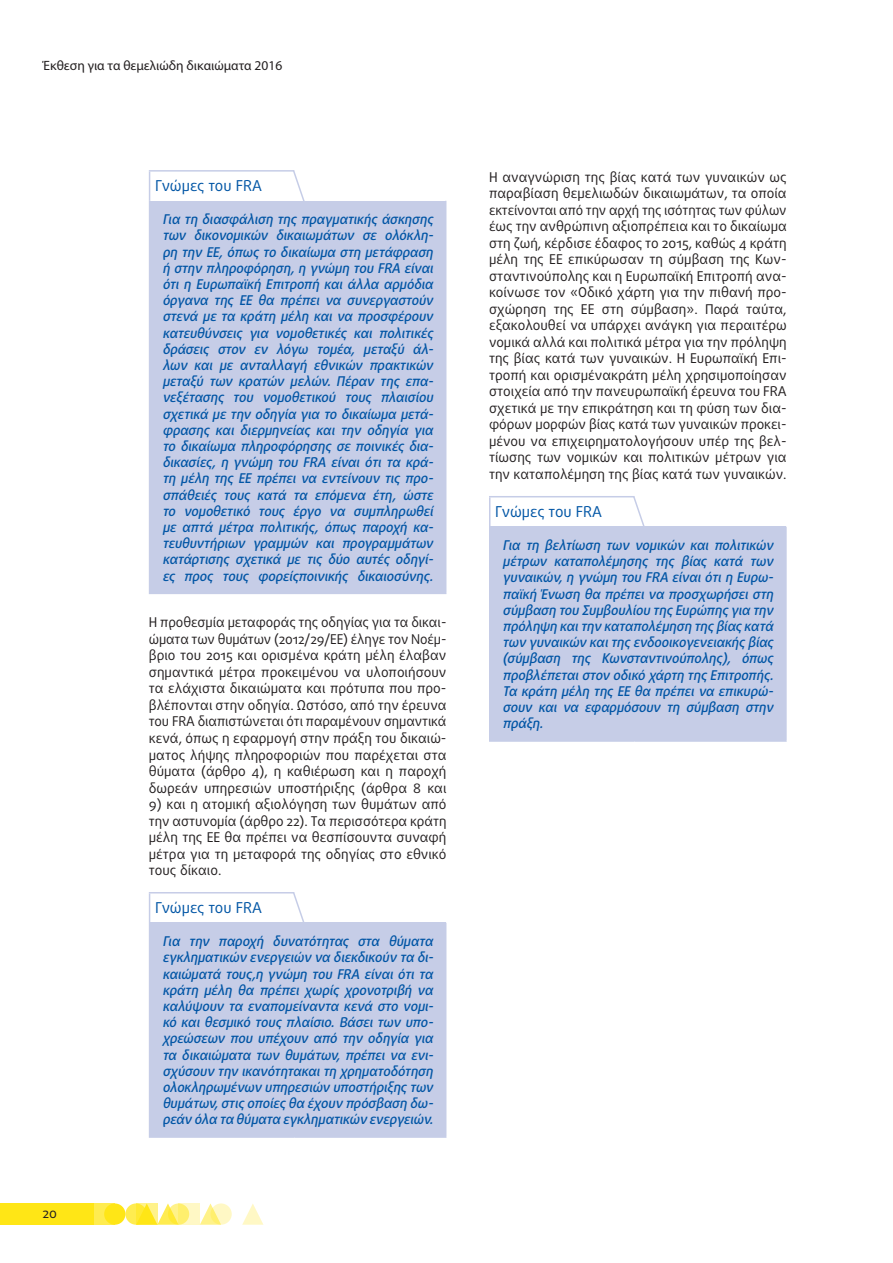
<style>
.page{position:relative;width:893px;height:1263px;background:#fff}
.page>*{position:absolute;margin:0;border:0;box-sizing:border-box;transform-origin:0 0}
.opinion_header{font:15px "Daxline Pro";color:#0155a5}
.opinion_text{font:italic 500 13.5px/16.2px "Daxline Pro";color:#0155a5;text-align:justify}
.body_text{font:13.5px/16.5px "Daxline Pro";color:#231f20;text-align:justify}
.t1{font:13.5px "Myriad Pro";color:#231f20}
</style>
<div class="page">
<svg style="left:125px;top:1203px;width:22px;height:22px"></svg>
<div style="left:94px;top:1203px;width:21px;height:22px;background:#ffec50"></div>
<div style="left:0;top:1203px;width:94px;height:22px;background:#ffe616"></div>
<svg style="left:200px;top:1203px;width:18px;height:22px"></svg>
<svg style="left:242px;top:1204px;width:21px;height:21px"></svg>
<div style="left:104px;top:1203px;width:21px;height:22px;background:#ffe616;border-radius:50%"></div>
<svg style="left:157px;top:1203px;width:18px;height:22px"></svg>
<svg style="left:168px;top:1203px;width:21px;height:22px"></svg>
<svg style="left:210px;top:1203px;width:22px;height:22px"></svg>
<svg style="left:136px;top:1203px;width:21px;height:22px"></svg>
<svg style="left:179px;top:1203px;width:21px;height:22px"></svg>
<div style="left:150px;top:201px;width:296px;height:392px;background:#c6cde7"></div>
<hr style="left:149px;top:201px;width:1px;height:392px;background:#c6cde7">
<hr style="left:149px;top:593px;width:145px;height:1px;background:#c6cde7">
<hr style="left:294px;top:593px;width:152px;height:1px;background:#c6cde7">
<hr style="left:149px;top:170px;width:145px;height:2px;background:#c6cde7">
<svg style="left:149px;top:172px;width:1px;height:29px"></svg>
<div style="left:150px;top:923px;width:296px;height:214px;background:#c6cde7"></div>
<hr style="left:149px;top:923px;width:1px;height:213px;background:#c6cde7">
<hr style="left:149px;top:1136px;width:145px;height:2px;background:#c6cde7">
<hr style="left:294px;top:1136px;width:152px;height:2px;background:#c6cde7">
<hr style="left:149px;top:892px;width:145px;height:1px;background:#c6cde7">
<hr style="left:149px;top:893px;width:1px;height:30px;background:#c6cde7">
<div style="left:490px;top:527px;width:296px;height:214px;background:#c6cde7"></div>
<hr style="left:785px;top:527px;width:2px;height:213px;background:#c6cde7">
<hr style="left:489px;top:527px;width:1px;height:213px;background:#c6cde7">
<hr style="left:489px;top:740px;width:145px;height:2px;background:#c6cde7">
<hr style="left:634px;top:740px;width:153px;height:2px;background:#c6cde7">
<hr style="left:489px;top:496px;width:145px;height:1px;background:#c6cde7">
<hr style="left:489px;top:497px;width:1px;height:30px;background:#c6cde7">
<svg style="left:292px;top:170px;width:13px;height:31px"></svg>
<svg style="left:292px;top:892px;width:14px;height:31px"></svg>
<svg style="left:632px;top:496px;width:14px;height:31px"></svg>
<p class="t1" style="left:43px;top:57px;width:241px">Έκθεση για τα θεμελιώδη δικαιώματα 2016</p>
<p class="body_text" style="left:43px;top:1205px;width:16px">20</p>
<p class="opinion_header" style="left:155px;top:176px;width:108px">Γνώμες του FRA</p>
<p class="opinion_text" style="left:162px;top:211px;width:275px">Για τη διασφάλιση της πραγματικής άσκησης των δικονομικών δικαιωμάτων σε ολόκλη&shy;ρη την ΕΕ, όπως το δικαίωμα στη μετάφραση ή στην πληροφόρηση, η γνώμη του FRA είναι ότι η Ευρωπαϊκή Επιτροπή και άλλα αρμόδια όργανα της ΕΕ θα πρέπει να συνεργαστούν στενά με τα κράτη μέλη και να προσφέρουν κατευθύνσεις για νομοθετικές και πολιτικές δράσεις στον εν λόγω τομέα, μεταξύ άλ&shy;λων και με ανταλλαγή εθνικών πρακτικών μεταξύ των κρατών μελών. Πέραν της επα&shy;νεξέτασης του νομοθετικού τους πλαισίου σχετικά με την οδηγία για το δικαίωμα μετά&shy;φρασης και διερμηνείας και την οδηγία για το δικαίωμα πληροφόρησης σε ποινικές δια&shy;δικασίες, η γνώμη του FRA είναι ότι τα κρά&shy;τη μέλη της ΕΕ πρέπει να εντείνουν τις προ&shy;σπάθειές τους κατά τα επόμενα έτη, ώστε το νομοθετικό τους έργο να συμπληρωθεί με απτά μέτρα πολιτικής, όπως παροχή κα&shy;τευθυντήριων γραμμών και προγραμμάτων κατάρτισης σχετικά με τις δύο αυτές οδηγί&shy;ες προς τους φορείςποινικής δικαιοσύνης.</p>
<p class="body_text" style="left:149px;top:614px;width:299px">Η προθεσμία μεταφοράς της οδηγίας για τα δικαι&shy;ώματα των θυμάτων (2012/29/EΕ) έληγε τον Νοέμ&shy;βριο του 2015 και ορισμένα κράτη μέλη έλαβαν σημαντικά μέτρα προκειμένου να υλοποιήσουν τα ελάχιστα δικαιώματα και πρότυπα που προ&shy;βλέπονται στην οδηγία. Ωστόσο, από την έρευνα του FRA διαπιστώνεται ότι παραμένουν σημαντικά κενά, όπως η εφαρμογή στην πράξη του δικαιώ&shy;ματος λήψης πληροφοριών που παρέχεται στα θύματα (άρθρο 4), η καθιέρωση και η παροχή δωρεάν υπηρεσιών υποστήριξης (άρθρα 8 και</p>
<p class="body_text" style="left:149px;top:796px;width:299px">9) και η ατομική αξιολόγηση των θυμάτων από την αστυνομία (άρθρο 22). Τα περισσότερα κράτη μέλη της ΕΕ θα πρέπει να θεσπίσουντα συναφή μέτρα για τη μεταφορά της οδηγίας στο εθνικό τους δίκαιο.</p>
<p class="opinion_header" style="left:155px;top:898px;width:108px">Γνώμες του FRA</p>
<p class="opinion_text" style="left:162px;top:933px;width:275px">Για την παροχή δυνατότητας στα θύματα εγκληματικών ενεργειών να διεκδικούν τα δι&shy;καιώματά τους,η γνώμη του FRA είναι ότι τα κράτη μέλη θα πρέπει χωρίς χρονοτριβή να καλύψουν τα εναπομείναντα κενά στο νομι&shy;κό και θεσμικό τους πλαίσιο. Βάσει των υπο&shy;χρεώσεων που υπέχουν από την οδηγία για τα δικαιώματα των θυμάτων, πρέπει να ενι&shy;σχύσουν την ικανότητακαιτη χρηματοδότηση ολοκληρωμένων υπηρεσιών υποστήριξης των θυμάτων,στις οποίες θα έχουν πρόσβαση δω&shy;ρεάν όλα τα θύματα εγκληματικών ενεργειών.</p>
<p class="body_text" style="left:489px;top:169px;width:299px">Η αναγνώριση της βίας κατά των γυναικών ως παραβίαση θεμελιωδών δικαιωμάτων, τα οποία εκτείνονται από την αρχή της ισότητας των φύλων έως την ανθρώπινη αξιοπρέπεια και το δικαίωμα στη ζωή, κέρδισε έδαφος το 2015, καθώς 4 κράτη μέλη της ΕΕ επικύρωσαν τη σύμβαση της Κων&shy;σταντινούπολης και η Ευρωπαϊκή Επιτροπή ανα&shy;κοίνωσε τον «Οδικό χάρτη για την πιθανή προ&shy;σχώρηση της ΕΕ στη σύμβαση». Παρά ταύτα, εξακολουθεί να υπάρχει ανάγκη για περαιτέρω νομικά αλλά και πολιτικά μέτρα για την πρόληψη της βίας κατά των γυναικών. Η Ευρωπαϊκή Επι&shy;τροπή και ορισμένακράτη μέλη χρησιμοποίησαν στοιχεία από την πανευρωπαϊκή έρευνα του FRA σχετικά με την επικράτηση και τη φύση των δια&shy;φόρων μορφών βίας κατά των γυναικών προκει&shy;μένου να επιχειρηματολογήσουν υπέρ της βελ&shy;τίωσης των νομικών και πολιτικών μέτρων για την καταπολέμηση της βίας κατά των γυναικών.</p>
<p class="opinion_header" style="left:495px;top:502px;width:108px">Γνώμες του FRA</p>
<p class="opinion_text" style="left:502px;top:537px;width:275px">Για τη βελτίωση των νομικών και πολιτικών μέτρων καταπολέμησης της βίας κατά των γυναικών, η γνώμη του FRA είναι ότι η Ευρω&shy;παϊκή Ένωση θα πρέπει να προσχωρήσει στη σύμβαση του Συμβουλίου της Ευρώπης για την πρόληψη καιτην καταπολέμηση της βίας κατά των γυναικών καιτης ενδοοικογενειακής βίας (σύμβαση της Κωνσταντινούπολης), όπως προβλέπεταιστον οδικό χάρτη της Επιτροπής.<br>Τα κράτη μέλη της ΕΕ θα πρέπει να επικυρώ&shy;σουν και να εφαρμόσουν τη σύμβαση στην πράξη.</p>
</div>
